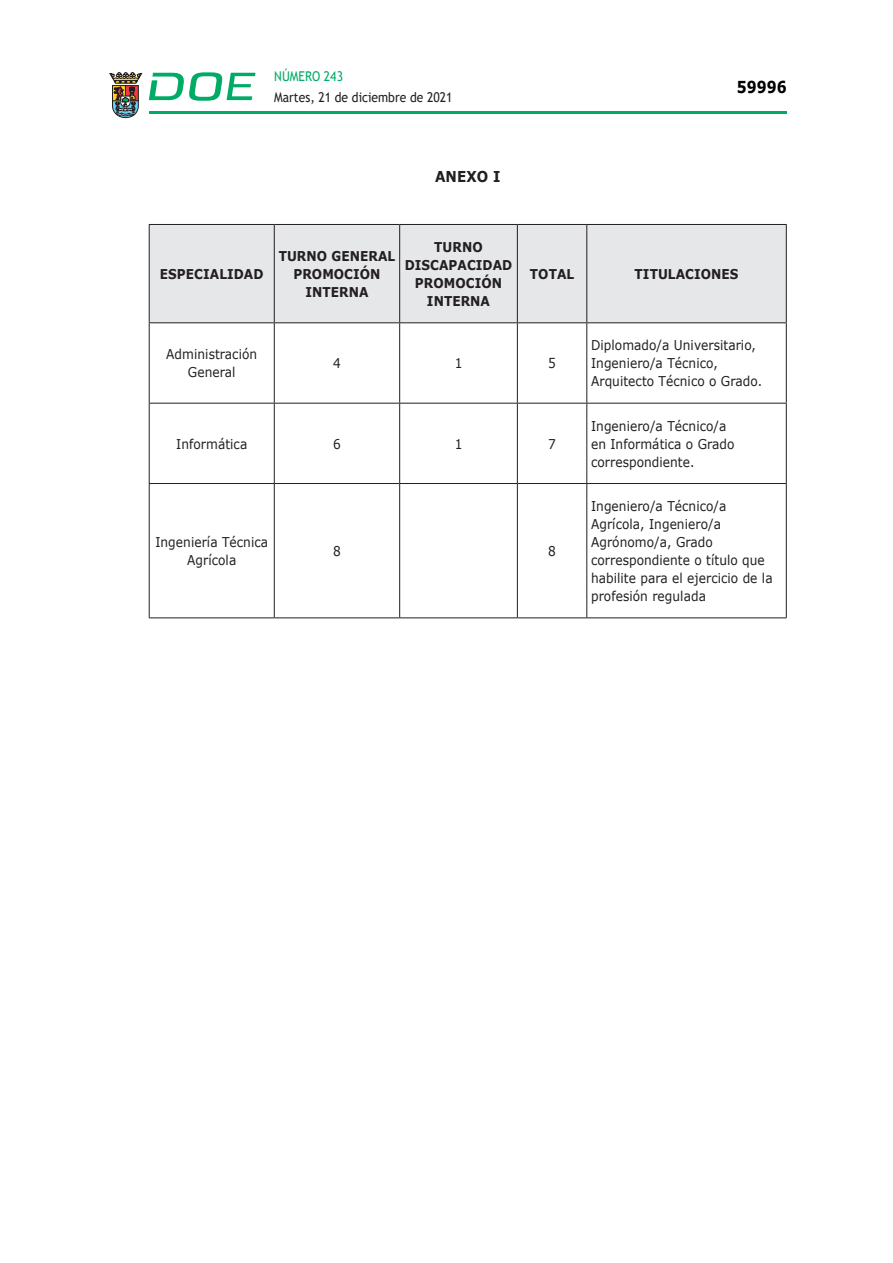
<style>
.page{position:relative;width:893px;height:1263px;background:#fff}
.page>*{position:absolute;margin:0;border:0;box-sizing:border-box;transform-origin:0 0}
.t1{font:700 16.5px "Verdana";color:#000;scale:.85 1}
.CUERPO_DE_TEXTO{font:700 15px "Verdana";letter-spacing:.005em;color:#231f20;scale:.9 1}
.CUERPO_DE_TEXTO-2{font:13.5px/18px "Verdana";letter-spacing:.005em;color:#231f20;scale:.9 1}
.CUERPO_DE_TEXTO-3{font:700 13.5px/18px "Verdana";letter-spacing:.005em;color:#231f20;text-align:center;scale:.9 1}
.t2{font:13.5px "Trebuchet MS";color:#231f20;scale:.9 1}
.t3{font:13.5px "Trebuchet MS";color:#00ab67;scale:.9 1}
</style>
<div class="page">
<hr style="left:149px;top:111px;width:638px;height:3px;background:#00ab66">
<svg style="left:109px;top:72px;width:33px;height:46px"></svg>
<svg style="left:149px;top:72px;width:106px;height:29px"></svg>
<div style="left:150px;top:225px;width:636px;height:97px;background:#e6e7e9"></div>
<hr style="left:149px;top:224px;width:125px;height:1px;background:#231f20">
<hr style="left:149px;top:225px;width:1px;height:97px;background:#231f20">
<hr style="left:274px;top:224px;width:126px;height:1px;background:#231f20">
<hr style="left:274px;top:225px;width:1px;height:97px;background:#231f20">
<hr style="left:400px;top:224px;width:117px;height:1px;background:#231f20">
<hr style="left:399px;top:225px;width:1px;height:97px;background:#231f20">
<hr style="left:517px;top:224px;width:70px;height:1px;background:#231f20">
<hr style="left:517px;top:225px;width:1px;height:97px;background:#231f20">
<hr style="left:587px;top:224px;width:200px;height:1px;background:#231f20">
<hr style="left:586px;top:225px;width:1px;height:97px;background:#231f20">
<hr style="left:786px;top:225px;width:1px;height:97px;background:#231f20">
<hr style="left:149px;top:322px;width:125px;height:1px;background:#231f20">
<hr style="left:149px;top:323px;width:1px;height:80px;background:#231f20">
<hr style="left:274px;top:322px;width:126px;height:1px;background:#231f20">
<hr style="left:274px;top:323px;width:1px;height:80px;background:#231f20">
<hr style="left:400px;top:322px;width:117px;height:1px;background:#231f20">
<hr style="left:399px;top:323px;width:1px;height:80px;background:#231f20">
<hr style="left:517px;top:322px;width:70px;height:1px;background:#231f20">
<hr style="left:517px;top:323px;width:1px;height:80px;background:#231f20">
<hr style="left:587px;top:322px;width:200px;height:1px;background:#231f20">
<hr style="left:586px;top:323px;width:1px;height:80px;background:#231f20">
<hr style="left:786px;top:323px;width:1px;height:80px;background:#231f20">
<hr style="left:149px;top:403px;width:125px;height:1px;background:#231f20">
<hr style="left:149px;top:403px;width:1px;height:80px;background:#231f20">
<hr style="left:274px;top:403px;width:126px;height:1px;background:#231f20">
<hr style="left:274px;top:403px;width:1px;height:80px;background:#231f20">
<hr style="left:400px;top:403px;width:117px;height:1px;background:#231f20">
<hr style="left:399px;top:403px;width:1px;height:80px;background:#231f20">
<hr style="left:517px;top:403px;width:70px;height:1px;background:#231f20">
<hr style="left:517px;top:403px;width:1px;height:80px;background:#231f20">
<hr style="left:587px;top:403px;width:200px;height:1px;background:#231f20">
<hr style="left:586px;top:403px;width:1px;height:80px;background:#231f20">
<hr style="left:786px;top:403px;width:1px;height:80px;background:#231f20">
<hr style="left:149px;top:483px;width:125px;height:1px;background:#231f20">
<hr style="left:149px;top:484px;width:1px;height:133px;background:#231f20">
<hr style="left:274px;top:483px;width:126px;height:1px;background:#231f20">
<hr style="left:274px;top:484px;width:1px;height:133px;background:#231f20">
<hr style="left:400px;top:483px;width:117px;height:1px;background:#231f20">
<hr style="left:399px;top:484px;width:1px;height:133px;background:#231f20">
<hr style="left:517px;top:483px;width:70px;height:1px;background:#231f20">
<hr style="left:517px;top:484px;width:1px;height:133px;background:#231f20">
<hr style="left:587px;top:483px;width:200px;height:1px;background:#231f20">
<hr style="left:586px;top:484px;width:1px;height:133px;background:#231f20">
<hr style="left:786px;top:484px;width:1px;height:133px;background:#231f20">
<hr style="left:149px;top:617px;width:125px;height:1px;background:#231f20">
<hr style="left:274px;top:617px;width:126px;height:1px;background:#231f20">
<hr style="left:400px;top:617px;width:117px;height:1px;background:#231f20">
<hr style="left:517px;top:617px;width:70px;height:1px;background:#231f20">
<hr style="left:587px;top:617px;width:200px;height:1px;background:#231f20">
<p class="t3" style="left:274px;top:67px;width:78px">NÚMERO 243</p>
<p class="t2" style="left:274px;top:88px;width:200px">Martes, 21 de diciembre de 2021</p>
<p class="t1" style="left:737px;top:75px;width:60px">59996</p>
<p class="CUERPO_DE_TEXTO" style="left:435px;top:165px;width:74px">ANEXO I</p>
<p class="CUERPO_DE_TEXTO-3" style="left:160px;top:265px;width:117px">ESPECIALIDAD</p>
<p class="CUERPO_DE_TEXTO-3" style="left:279px;top:247px;width:131px">TURNO GENERAL<br>PROMOCIÓN<br>INTERNA</p>
<p class="CUERPO_DE_TEXTO-3" style="left:405px;top:238px;width:121px">TURNO<br>DISCAPACIDAD<br>PROMOCIÓN<br>INTERNA</p>
<p class="CUERPO_DE_TEXTO-3" style="left:530px;top:265px;width:51px">TOTAL</p>
<p class="CUERPO_DE_TEXTO-3" style="left:635px;top:265px;width:117px">TITULACIONES</p>
<p class="CUERPO_DE_TEXTO-2" style="left:166px;top:345px;width:103px;text-align:center">Administración<br>General</p>
<p class="CUERPO_DE_TEXTO-2" style="left:333px;top:354px;width:10px">4</p>
<p class="CUERPO_DE_TEXTO-2" style="left:455px;top:354px;width:10px">1</p>
<p class="CUERPO_DE_TEXTO-2" style="left:548px;top:354px;width:10px">5</p>
<p class="CUERPO_DE_TEXTO-2" style="left:176px;top:434px;width:81px">Informática</p>
<p class="CUERPO_DE_TEXTO-2" style="left:333px;top:434px;width:10px">6</p>
<p class="CUERPO_DE_TEXTO-2" style="left:455px;top:434px;width:10px">1</p>
<p class="CUERPO_DE_TEXTO-2" style="left:548px;top:434px;width:10px">7</p>
<p class="CUERPO_DE_TEXTO-2" style="left:155px;top:533px;width:127px;text-align:center">Ingeniería Técnica<br>Agrícola</p>
<p class="CUERPO_DE_TEXTO-2" style="left:333px;top:542px;width:10px">8</p>
<p class="CUERPO_DE_TEXTO-2" style="left:548px;top:542px;width:10px">8</p>
<p class="CUERPO_DE_TEXTO-2" style="left:591px;top:336px;width:192px">Diplomado/a Universitario,<br>Ingeniero/a Técnico,<br>Arquitecto Técnico o Grado.</p>
<p class="CUERPO_DE_TEXTO-2" style="left:591px;top:416px;width:161px">Ingeniero/a Técnico/a en Informática o Grado correspondiente.</p>
<p class="CUERPO_DE_TEXTO-2" style="left:591px;top:497px;width:203px">Ingeniero/a Técnico/a<br>Agrícola, Ingeniero/a<br>Agrónomo/a, Grado correspondiente o título que habilite para el ejercicio de la profesión regulada</p>
</div>
